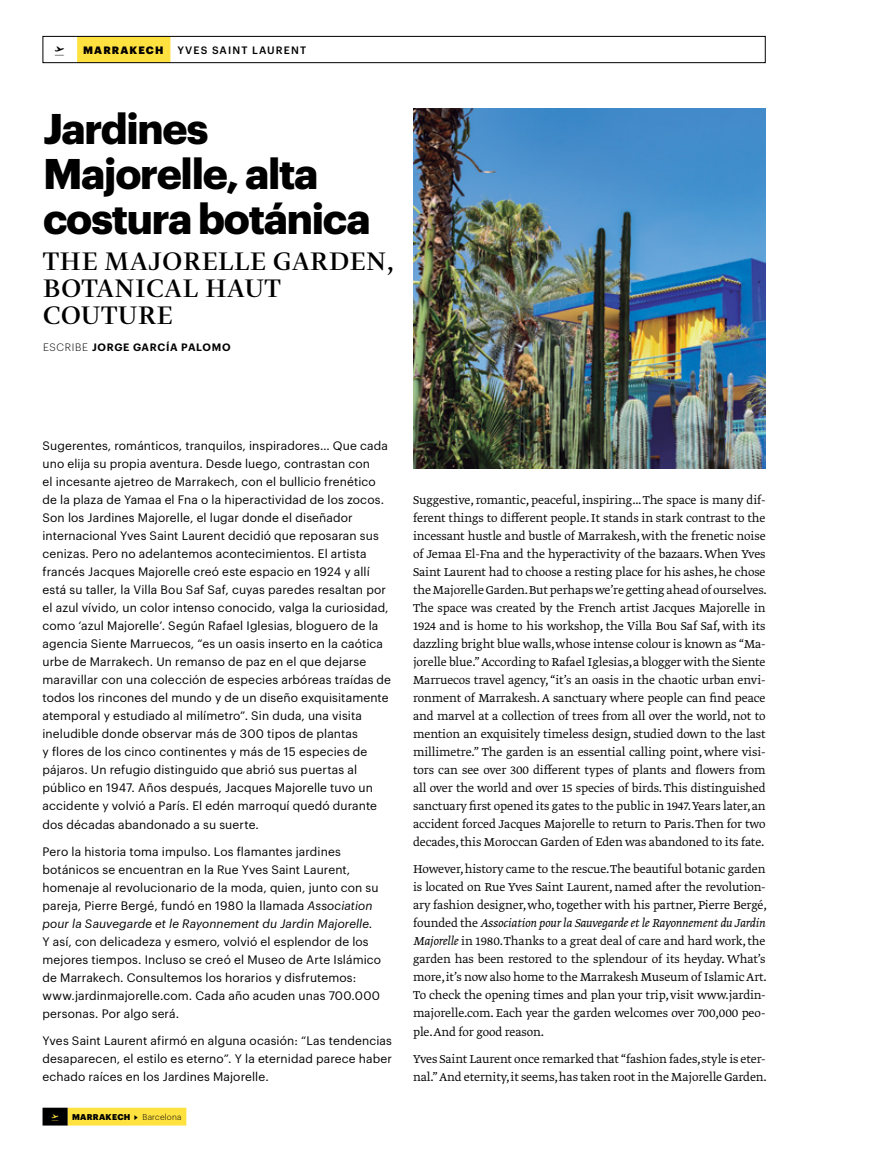
<style>
.page{position:relative;width:872px;height:1170px;background:#fff}
.page>*{position:absolute;margin:0;border:0;box-sizing:border-box;transform-origin:0 0}
.t1{font:700 42px/45px "Graphik";letter-spacing:-.03em;color:#000}
.t2{font:30px/27px "Greta Display Pro";letter-spacing:.03em;color:#000}
.t3{font:13.5px/18px "Greta Text Pro Light Min";letter-spacing:-.01em;color:#000;text-align:justify}
.t4{font:13.5px "Greta Text Pro Light Italic Min";letter-spacing:-.01em;color:#000}
.t5{font:12px/18px "Graphik";letter-spacing:.01em;color:#000}
.t6{font:11.25px "Transit Pict Four";color:#000}
.t7{font:600 10.5px "Graphik";letter-spacing:.065em;color:#000}
.t8{font:500 10.5px "Graphik";letter-spacing:.105em;color:#000}
.t9{font:900 10.5px "Graphik";letter-spacing:.105em;color:#000}
.t10{font:900 8.25px "Graphik";letter-spacing:.035em;color:#000}
.t11{font:8.25px "Transit Pict Four";color:#ffe240}
.s1{font-weight:300}
.s2{font-style:italic}
.s3{font-family:"Greta Text Pro";font-weight:700}
.s4{font-family:"Greta Text Pro Light Min"}
.s5{font-family:"Greta Text Pro Light Italic Min"}
</style>
<div class="page">
<div style="left:43px;top:36px;width:722px;height:27px;border:1px solid #000"></div>
<div style="left:77px;top:36px;width:93px;height:27px;background:#ffe240"></div>
<img style="left:413px;top:108px;width:352px;height:360px">
<div style="left:43px;top:1107px;width:25px;height:18px;background:#000"></div>
<div style="left:68px;top:1107px;width:118px;height:18px;background:#ffe240"></div>
<p class="t6" style="left:60px;top:45px;width:7px">F</p>
<p class="t9" style="left:83px;top:42px;width:82px">MARRAKECH</p>
<p class="t8" style="left:178px;top:42px;width:130px">YVES SAINT LAURENT</p>
<h1 class="t1" style="left:43px;top:102px;width:329px">Jardines<br>Majorelle, alta costura botánica</h1>
<h2 class="t2" style="left:43px;top:249px;width:352px">THE MAJORELLE GARDEN,<br>BOTANICAL HAUT<br>COUTURE</h2>
<p class="t7" style="left:43px;top:339px;width:189px"><span class="s1">ESCRIBE</span> JORGE GARCÍA PALOMO</p>
<p class="t5" style="left:43px;top:436px;width:350px">Sugerentes, románticos, tranquilos, inspiradores… Que cada uno elija su propia aventura. Desde luego, contrastan con<br>el incesante ajetreo de Marrakech, con el bullicio frenético de la plaza de Yamaa el Fna o la hiperactividad de los zocos.<br>Son los Jardines Majorelle, el lugar donde el diseñador internacional Yves Saint Laurent decidió que reposaran sus cenizas. Pero no adelantemos acontecimientos. El artista francés Jacques Majorelle creó este espacio en 1924 y allí está su taller, la Villa Bou Saf Saf, cuyas paredes resaltan por el azul vívido, un color intenso conocido, valga la curiosidad, como ‘azul Majorelle’. Según Rafael Iglesias, bloguero de la agencia Siente Marruecos, “es un oasis inserto en la caótica urbe de Marrakech. Un remanso de paz en el que dejarse maravillar con una colección de especies arbóreas traídas de todos los rincones del mundo y de un diseño exquisitamente atemporal y estudiado al milímetro”. Sin duda, una visita ineludible donde observar más de 300 tipos de plantas<br>y flores de los cinco continentes y más de 15 especies de pájaros. Un refugio distinguido que abrió sus puertas al público en 1947. Años después, Jacques Majorelle tuvo un accidente y volvió a París. El edén marroquí quedó durante dos décadas abandonado a su suerte.</p>
<p class="t5" style="left:43px;top:841px;width:340px">Pero la historia toma impulso. Los flamantes jardines botánicos se encuentran en la Rue Yves Saint Laurent, homenaje al revolucionario de la moda, quien, junto con su pareja, Pierre Bergé, fundó en 1980 la llamada <span class="s2">Association pour la Sauvegarde et le Rayonnement du Jardin Majorelle</span>.<br>Y así, con delicadeza y esmero, volvió el esplendor de los mejores tiempos. Incluso se creó el Museo de Arte Islámico de Marrakech. Consultemos los horarios y disfrutemos: www.jardinmajorelle.com. Cada año acuden unas 700.000 personas. Por algo será.</p>
<p class="t5" style="left:43px;top:1030px;width:351px;text-align:justify">Yves Saint Laurent afirmó en alguna ocasión: “Las tendencias desaparecen, el estilo es eterno”. Y la eternidad parece haber echado raíces en los Jardines Majorelle.</p>
<p class="t11" style="left:55px;top:1113px;width:5px">F</p>
<p class="t10" style="left:72px;top:1110px;width:111px">MARRAKECH <span class="s3">▶</span> <span class="s1">Barcelona</span></p>
<p class="t3" style="left:413px;top:492px;width:355px">Suggestive, romantic, peaceful, inspiring… The space is many dif&shy;ferent things to different people. It stands in stark contrast to the incessant hustle and bustle of Marrakesh, with the frenetic noise of Jemaa El-Fna and the hyperactivity of the bazaars. When Yves Saint Laurent had to choose a resting place for his ashes, he chose the Majorelle Garden.But perhaps we’re getting ahead of ourselves.<br>The space was created by the French artist Jacques Majorelle in 1924 and is home to his workshop, the Villa Bou Saf Saf, with its dazzling bright blue walls, whose intense colour is known as “Ma&shy;jorelle blue.” According to Rafael Iglesias, a blogger with the Siente Marruecos travel agency, “it’s an oasis in the chaotic urban envi&shy;ronment of Marrakesh. A sanctuary where people can find peace and marvel at a collection of trees from all over the world, not to mention an exquisitely timeless design, studied down to the last millimetre.” The garden is an essential calling point, where visi&shy;tors can see over 300 different types of plants and flowers from all over the world and over 15 species of birds. This distinguished sanctuary first opened its gates to the public in 1947.Years later, an accident forced Jacques Majorelle to return to Paris. Then for two decades, this Moroccan Garden of Eden was abandoned to its fate.</p>
<p class="t3" style="left:413px;top:860px;width:355px">However, history came to the rescue.The beautiful botanic garden is located on Rue Yves Saint Laurent, named after the revolution&shy;ary fashion designer, who, together with his partner, Pierre Bergé,</p>
<p class="t4" style="left:413px;top:915px;width:354px"><span class="s4">founded the</span> Association pour la Sauvegarde et le Rayonnement du Jardin</p>
<p class="t3" style="left:413px;top:932px;width:355px"><span class="s5">Majorelle</span> in 1980. Thanks to a great deal of care and hard work, the garden has been restored to the splendour of its heyday. What’s more,it’s now also home to the Marrakesh Museum of Islamic Art.<br>To check the opening times and plan your trip, visit www.jardin&shy;majorelle.com. Each year the garden welcomes over 700,000 peo&shy;ple.And for good reason.</p>
<p class="t3" style="left:413px;top:1049px;width:355px">Yves Saint Laurent once remarked that “fashion fades,style is eter&shy;nal.” And eternity,it seems,has taken root in the Majorelle Garden.</p>
</div>
